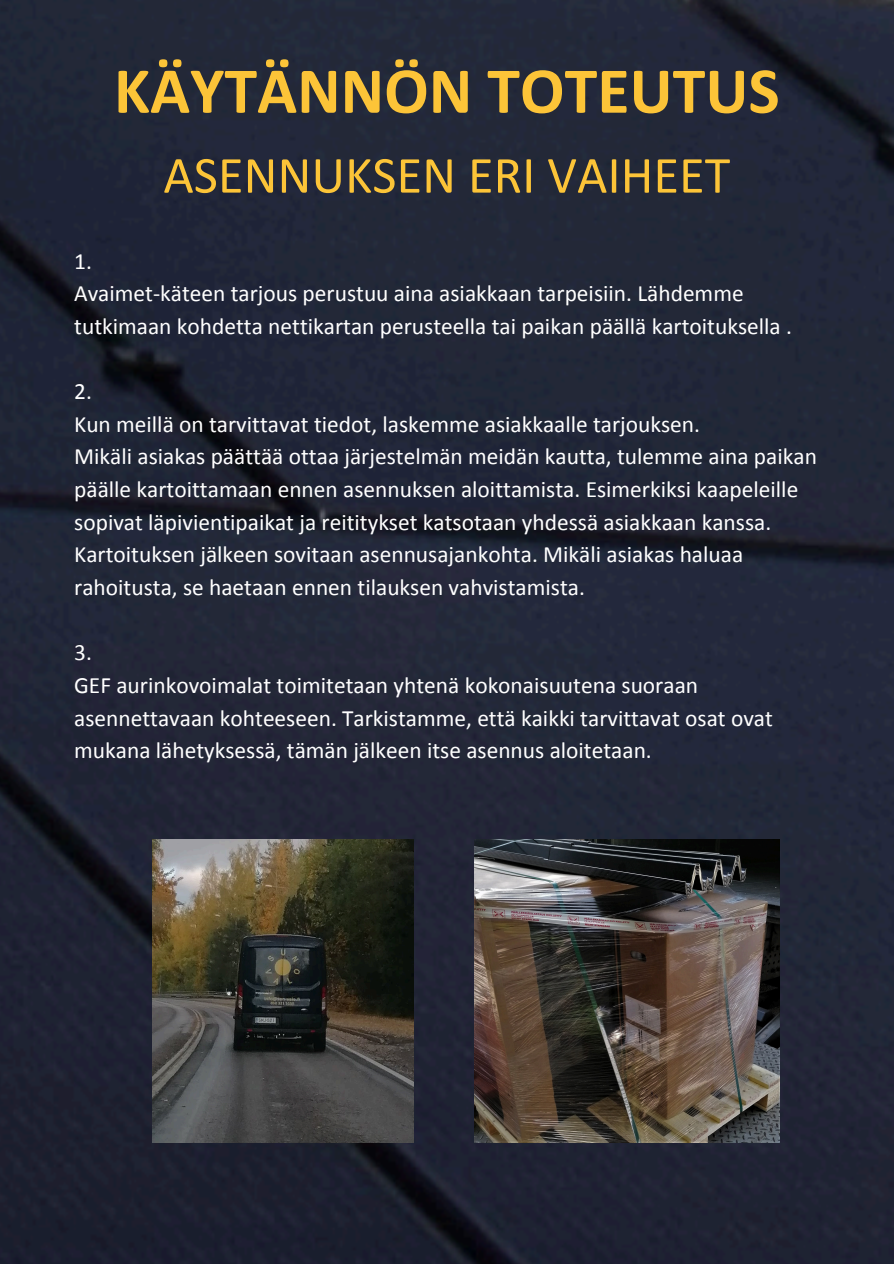
<style>
.page{position:relative;width:894px;height:1264px;background:#fff}
.page>*{position:absolute;margin:0;border:0;box-sizing:border-box;transform-origin:0 0}
.t1{font:700 66px "Calibri";color:#fcc438}
.t2{font:52.5px "Calibri";color:#fcc438}
.t3{font:23.4px/32.7px "Calibri";color:#fff}
</style>
<div class="page">
<img style="left:0;top:0;width:893px;height:1263px">
<img style="left:152px;top:839px;width:261px;height:303px">
<img style="left:474px;top:839px;width:305px;height:303px">
<p class="t1" style="left:114px;top:63px;width:667px">KÄYTÄNNÖN TOTEUTUS</p>
<p class="t2" style="left:163px;top:153px;width:568px">ASENNUKSEN ERI VAIHEET</p>
<p class="t3" style="left:74px;top:246px;width:19px">1.</p>
<p class="t3" style="left:74px;top:279px;width:719px">Avaimet-käteen tarjous perustuu aina asiakkaan tarpeisiin. Lähdemme tutkimaan kohdetta nettikartan perusteella tai paikan päällä kartoituksella .</p>
<p class="t3" style="left:74px;top:377px;width:19px">2.</p>
<p class="t3" style="left:74px;top:409px;width:627px">Kun meillä on tarvittavat tiedot, laskemme asiakkaalle tarjouksen.</p>
<p class="t3" style="left:74px;top:442px;width:744px">Mikäli asiakas päättää ottaa järjestelmän meidän kautta, tulemme aina paikan päälle kartoittamaan ennen asennuksen aloittamista. Esimerkiksi kaapeleille sopivat läpivientipaikat ja reititykset katsotaan yhdessä asiakkaan kanssa.</p>
<p class="t3" style="left:74px;top:540px;width:670px">Kartoituksen jälkeen sovitaan asennusajankohta. Mikäli asiakas haluaa rahoitusta, se haetaan ennen tilauksen vahvistamista.</p>
<p class="t3" style="left:74px;top:638px;width:19px">3.</p>
<p class="t3" style="left:74px;top:670px;width:700px">GEF aurinkovoimalat toimitetaan yhtenä kokonaisuutena suoraan asennettavaan kohteeseen. Tarkistamme, että kaikki tarvittavat osat ovat mukana lähetyksessä, tämän jälkeen itse asennus aloitetaan.</p>
</div>
